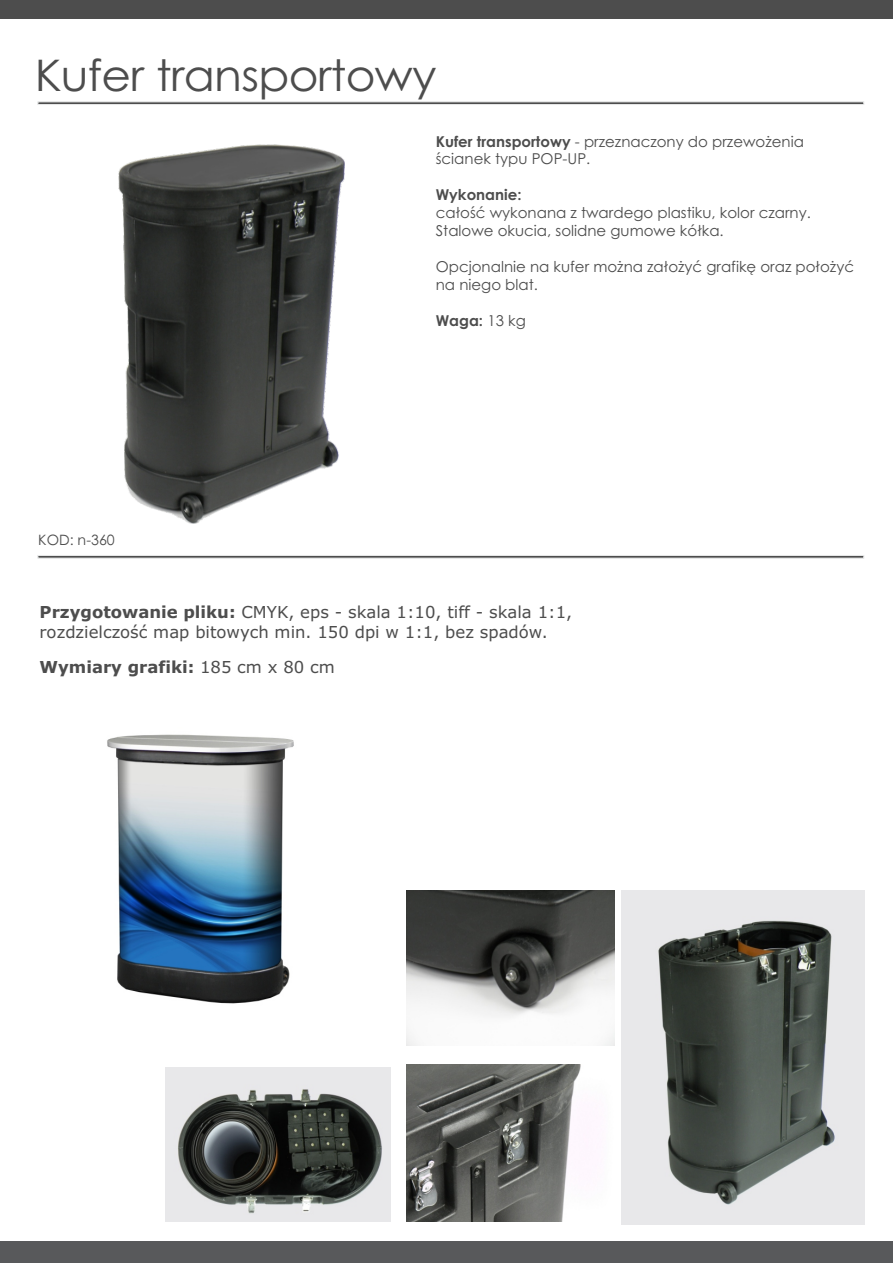
<style>
.page{position:relative;width:893px;height:1263px;background:#fff}
.page>*{position:absolute;margin:0;border:0;box-sizing:border-box;transform-origin:0 0}
.t1{font:43.5px "Century Gothic";letter-spacing:-.015em;color:#4d4d4d;scale:1.05 1}
.t2{font:16.5px/20.7px "Verdana";color:#4d4d4d}
.t3{font:700 16.5px "Verdana";color:#4d4d4d}
.t4{font:15px/17.9px "Century Gothic";color:#4d4d4d}
.t5{font:700 15px "Century Gothic";color:#4d4d4d}
.t6{font:14.25px "Century Gothic";color:#4d4d4d}
.s1{font-weight:700}
.s2{font-weight:400}
</style>
<div class="page">
<div style="left:0;top:1241px;width:893px;height:22px;background:#58595b"></div>
<div style="left:0;top:0;width:893px;height:18px;background:#4d4d4d"></div>
<svg style="left:38px;top:102px;width:826px;height:3px;background:#929292"></svg>
<svg style="left:38px;top:555px;width:826px;height:3px;background:#929292"></svg>
<img style="left:166px;top:1067px;width:224px;height:154px">
<img style="left:407px;top:890px;width:208px;height:156px">
<img style="left:406px;top:1064px;width:183px;height:157px">
<img style="left:118px;top:144px;width:226px;height:380px">
<img style="left:621px;top:890px;width:243px;height:334px">
<img style="left:107px;top:734px;width:187px;height:270px">
<h1 class="t1" style="left:35px;top:59px;width:384px">Kufer transportowy</h1>
<p class="t4" style="left:436px;top:133px;width:370px"><span class="s1">Kufer transportowy</span> - przeznaczony do przewożenia ścianek typu POP-UP.</p>
<p class="t5" style="left:436px;top:189px;width:87px">Wykonanie:</p>
<p class="t4" style="left:436px;top:205px;width:377px">całość wykonana z twardego plastiku, kolor czarny.<br>Stalowe okucia, solidne gumowe kółka.</p>
<p class="t4" style="left:436px;top:259px;width:420px">Opcjonalnie na kufer można założyć grafikę oraz położyć na niego blat.</p>
<p class="t6" style="left:38px;top:534px;width:78px">KOD: n-360</p>
<p class="t5" style="left:436px;top:315px;width:91px">Waga: <span class="s2">13 kg</span></p>
<p class="t2" style="left:40px;top:603px;width:534px"><span class="s1">Przygotowanie pliku:</span> CMYK, eps - skala 1:10, tiff - skala 1:1, rozdzielczość map bitowych min. 150 dpi w 1:1, bez spadów.</p>
<p class="t3" style="left:40px;top:660px;width:297px">Wymiary grafiki: <span class="s2">185 cm x 80 cm</span></p>
</div>
